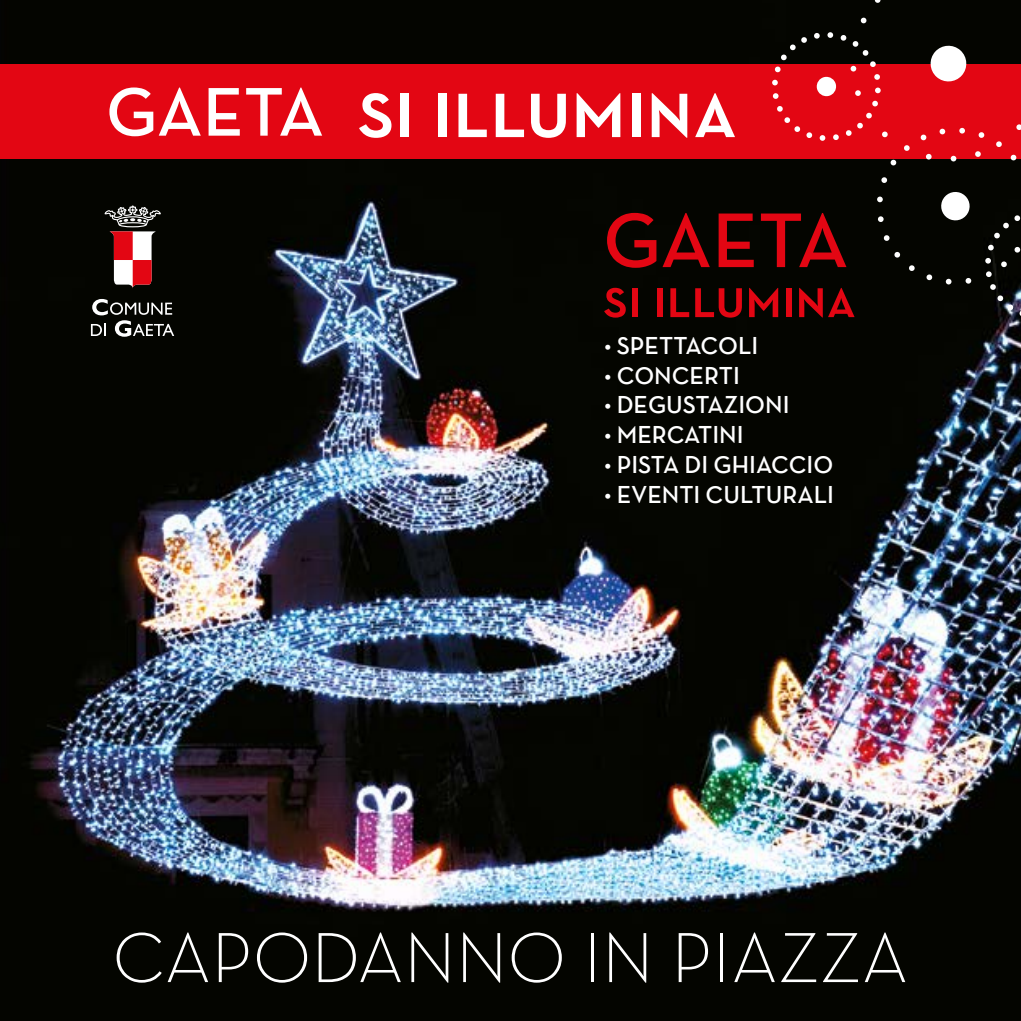
<style>
.page{position:relative;width:1021px;height:1021px;background:#fff}
.page>*{position:absolute;margin:0;border:0;box-sizing:border-box;transform-origin:0 0}
.t1{font:84.38px "Neutra Text Demi SC";color:#fff}
.t2{font:78.75px "Neutra Text Demi SC";letter-spacing:-.01em;color:#e30613}
.t3{font:72px "Neutra Text Light Alt";color:#fff}
.t4{font:69.98px "Neutra Text Demi SC";letter-spacing:-.01em;color:#fff}
.t5{font:56.25px "Neutra Text Demi SC";color:#e30613}
.t6{font:24.75px "Neutra Text Demi SC";color:#fff}
</style>
<div class="page">
<img style="left:0;top:0;width:1020px;height:1020px">
<div style="left:0;top:64px;width:1020px;height:94px;background:#e30613"></div>
<svg style="left:928px;top:44px;width:40px;height:38px"></svg>
<svg style="left:882px;top:131px;width:6px;height:6px"></svg>
<svg style="left:925px;top:154px;width:6px;height:6px"></svg>
<svg style="left:950px;top:156px;width:6px;height:5px"></svg>
<svg style="left:974px;top:151px;width:7px;height:6px"></svg>
<svg style="left:874px;top:0;width:6px;height:3px"></svg>
<svg style="left:1016px;top:124px;width:4px;height:6px"></svg>
<svg style="left:860px;top:17px;width:6px;height:7px"></svg>
<svg style="left:939px;top:190px;width:32px;height:32px"></svg>
<svg style="left:978px;top:132px;width:6px;height:6px"></svg>
<svg style="left:926px;top:274px;width:6px;height:6px"></svg>
<svg style="left:959px;top:128px;width:6px;height:6px"></svg>
<svg style="left:945px;top:279px;width:6px;height:5px"></svg>
<div style="left:939px;top:128px;width:6px;height:7px;background:#fff;border-radius:50%"></div>
<svg style="left:965px;top:278px;width:6px;height:6px"></svg>
<div style="left:920px;top:134px;width:6px;height:7px;background:#fff;border-radius:2px"></div>
<svg style="left:904px;top:145px;width:6px;height:6px"></svg>
<svg style="left:1000px;top:261px;width:7px;height:6px"></svg>
<svg style="left:890px;top:159px;width:6px;height:7px"></svg>
<svg style="left:1014px;top:246px;width:6px;height:7px"></svg>
<svg style="left:881px;top:177px;width:6px;height:6px"></svg>
<svg style="left:877px;top:196px;width:5px;height:6px"></svg>
<svg style="left:877px;top:216px;width:6px;height:6px"></svg>
<svg style="left:883px;top:235px;width:6px;height:6px"></svg>
<svg style="left:894px;top:251px;width:6px;height:7px"></svg>
<svg style="left:1010px;top:154px;width:6px;height:7px"></svg>
<svg style="left:908px;top:265px;width:7px;height:6px"></svg>
<svg style="left:996px;top:141px;width:6px;height:6px"></svg>
<svg style="left:993px;top:215px;width:27px;height:24px"></svg>
<svg style="left:987px;top:244px;width:7px;height:7px"></svg>
<svg style="left:985px;top:258px;width:6px;height:6px"></svg>
<svg style="left:985px;top:271px;width:6px;height:6px"></svg>
<svg style="left:989px;top:284px;width:24px;height:26px"></svg>
<svg style="left:813px;top:33px;width:7px;height:6px"></svg>
<svg style="left:832px;top:134px;width:7px;height:6px"></svg>
<svg style="left:780px;top:37px;width:27px;height:24px"></svg>
<svg style="left:846px;top:112px;width:26px;height:24px"></svg>
<svg style="left:774px;top:66px;width:7px;height:7px"></svg>
<svg style="left:871px;top:100px;width:7px;height:7px"></svg>
<svg style="left:772px;top:80px;width:6px;height:6px"></svg>
<svg style="left:772px;top:93px;width:6px;height:6px"></svg>
<svg style="left:777px;top:106px;width:23px;height:26px"></svg>
<svg style="left:806px;top:132px;width:6px;height:6px"></svg>
<svg style="left:819px;top:135px;width:6px;height:6px"></svg>
<svg style="left:816px;top:32px;width:64px;height:65px"></svg>
<svg style="left:91px;top:299px;width:83px;height:38px"></svg>
<svg style="left:105px;top:205px;width:57px;height:83px"></svg>
<h3 class="t4" style="left:106px;top:69px;width:220px">GAETA</h3>
<h1 class="t1" style="left:357px;top:57px;width:381px">si illumina</h1>
<h2 class="t2" style="left:603px;top:192px;width:247px">GAETA</h2>
<h3 class="t5" style="left:603px;top:263px;width:254px">si illumina</h3>
<p class="t6" style="left:604px;top:330px;width:155px">• SPETTACOLI</p>
<p class="t6" style="left:604px;top:360px;width:137px">• CONCERTI</p>
<p class="t6" style="left:604px;top:390px;width:186px">• DEGUSTAZIONI</p>
<p class="t6" style="left:604px;top:419px;width:140px">• MERCATINI</p>
<p class="t6" style="left:604px;top:449px;width:230px">• PISTA DI GHIACCIO</p>
<p class="t6" style="left:604px;top:479px;width:231px">• EVENTI CULTURALI</p>
<h3 class="t3" style="left:112px;top:913px;width:797px">CAPODANNO IN PIAZZA</h3>
</div>
